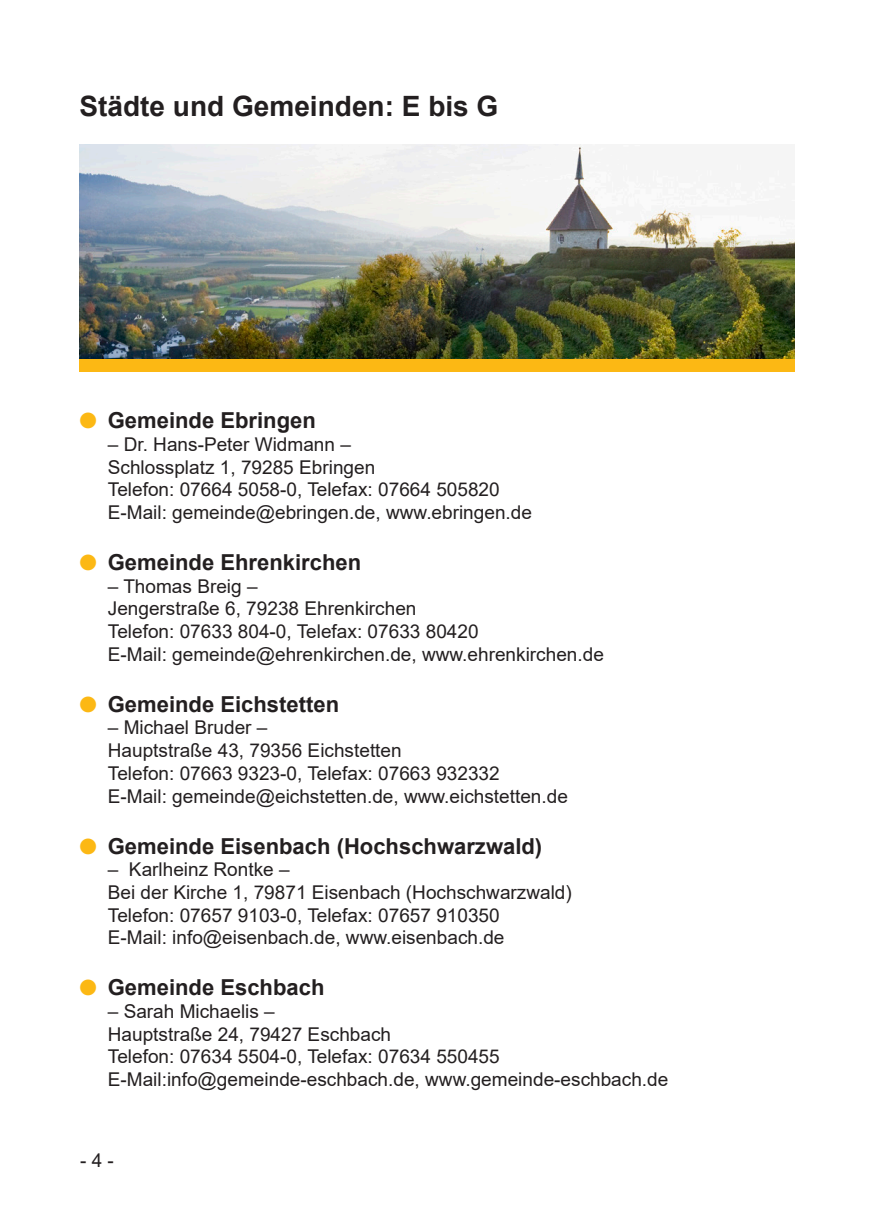
<style>
.page{position:relative;width:874px;height:1225px;background:#fff}
.page>*{position:absolute;margin:0;border:0;box-sizing:border-box;transform-origin:0 0}
.t1{font:700 28px "Arial";color:#231f20}
.t2{font:700 22px "Arial";color:#231f20}
.t3{font:19px/22.6px "Arial";color:#231f20}
.s1{color:#fcb814}
</style>
<div class="page">
<img style="left:79px;top:145px;width:715px;height:214px">
<div style="left:79px;top:359px;width:715px;height:12px;background:#fcb814"></div>
<h1 class="t1" style="left:79px;top:87px;width:420px">Städte und Gemeinden: E bis G</h1>
<p class="t2" style="left:79px;top:405px;width:238px"><span class="s1">●</span> Gemeinde Ebringen</p>
<p class="t3" style="left:108px;top:433px;width:425px">– Dr. Hans-Peter Widmann –<br>Schlossplatz 1, 79285 Ebringen<br>Telefon: 07664 5058-0, Telefax: 07664 505820<br>E-Mail: gemeinde@ebringen.de, www.ebringen.de</p>
<p class="t2" style="left:79px;top:547px;width:283px"><span class="s1">●</span> Gemeinde Ehrenkirchen</p>
<p class="t3" style="left:108px;top:574px;width:497px">– Thomas Breig –<br>Jengerstraße 6, 79238 Ehrenkirchen<br>Telefon: 07633 804-0, Telefax: 07633 80420<br>E-Mail: gemeinde@ehrenkirchen.de, www.ehrenkirchen.de</p>
<p class="t2" style="left:79px;top:688px;width:261px"><span class="s1">●</span> Gemeinde Eichstetten</p>
<p class="t3" style="left:108px;top:716px;width:461px">– Michael Bruder –<br>Hauptstraße 43, 79356 Eichstetten<br>Telefon: 07663 9323-0, Telefax: 07663 932332<br>E-Mail: gemeinde@eichstetten.de, www.eichstetten.de</p>
<p class="t2" style="left:79px;top:830px;width:464px"><span class="s1">●</span> Gemeinde Eisenbach (Hochschwarzwald)</p>
<p class="t3" style="left:108px;top:858px;width:465px">– Karlheinz Rontke –<br>Bei der Kirche 1, 79871 Eisenbach (Hochschwarzwald)<br>Telefon: 07657 9103-0, Telefax: 07657 910350<br>E-Mail: info@eisenbach.de, www.eisenbach.de</p>
<p class="t2" style="left:79px;top:972px;width:246px"><span class="s1">●</span> Gemeinde Eschbach</p>
<p class="t3" style="left:108px;top:1000px;width:562px">– Sarah Michaelis –<br>Hauptstraße 24, 79427 Eschbach<br>Telefon: 07634 5504-0, Telefax: 07634 550455<br>E-Mail:info@gemeinde-eschbach.de, www.gemeinde-eschbach.de</p>
<p class="t3" style="left:80px;top:1148px;width:35px">- 4 -</p>
</div>
